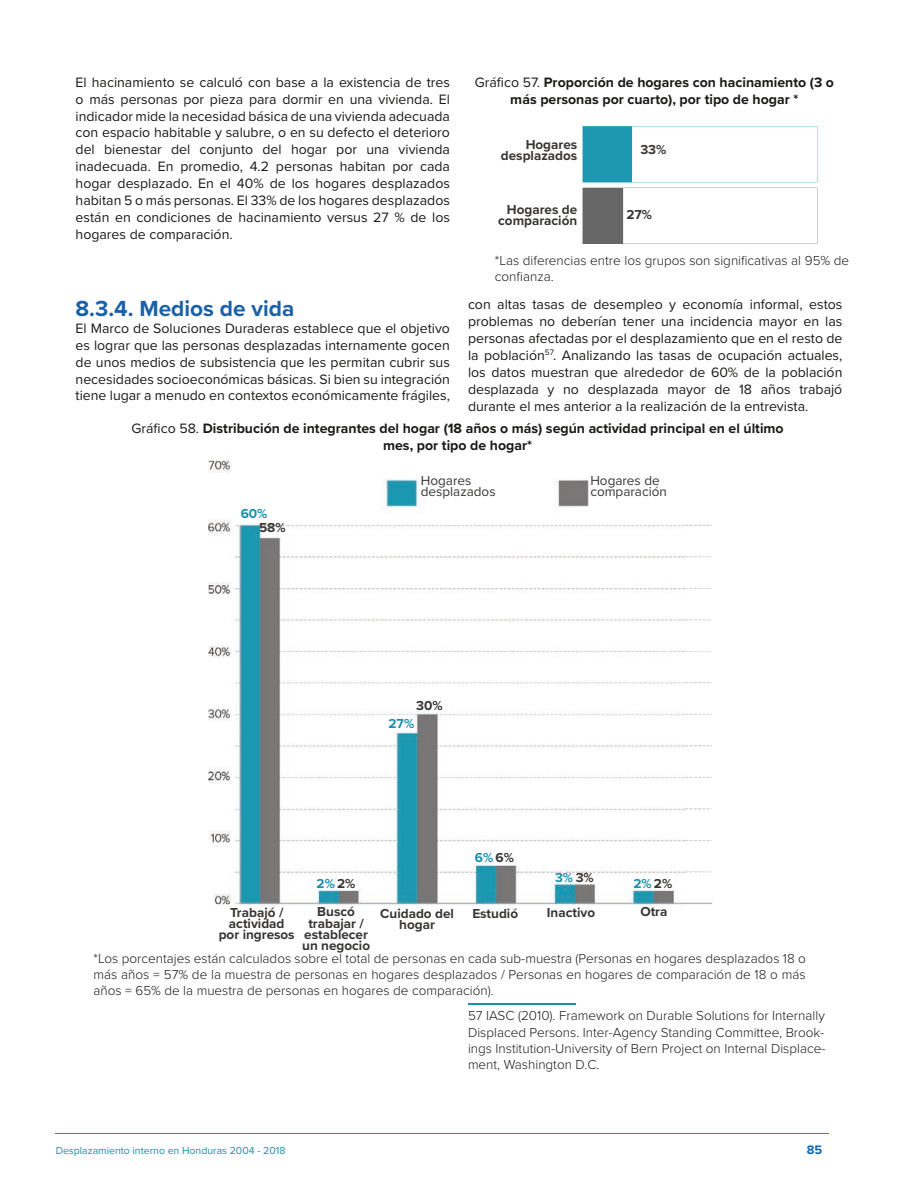
<style>
.page{position:relative;width:918px;height:1188px;background:#fff}
.page>*{position:absolute;margin:0;border:0;box-sizing:border-box;transform-origin:0 0}
.t1{font:700 22.65px "Proxima Nova";color:#1a62a8}
.t2{font:14.1px/17px "Proxima Nova";color:#1a1a18;text-align:justify}
.t3{font:700 14.1px/17px "Proxima Nova";color:#1a1a18;text-align:center}
.t4{font:300 13.5px/16.2px "Proxima Nova";color:#1a1a18;text-align:justify}
.t5{font:700 13.5px/11.2px "Proxima Nova";color:#383634;text-align:center}
.t6{font:13.5px/11.2px "Proxima Nova";color:#383634}
.t7{font:700 13.5px "Proxima Nova";color:#1890ae}
.t8{font:700 13.5px "Proxima Nova";color:#393634}
.t9{font:700 12.75px "Proxima Nova";color:#116ab5}
.t10{font:10.5px "Proxima Nova";color:#1890ae}
.s1{font-weight:400}
.s2{color:#383634}
</style>
<div class="page">
<hr style="left:56px;top:1133px;width:773px;height:1px;background:#1890ae">
<hr style="left:468px;top:1003px;width:108px;height:2px;background:#1890ae">
<img style="left:208px;top:460px;width:505px;height:445px">
<img style="left:582px;top:126px;width:236px;height:118px">
<p class="t2" style="left:76px;top:75px;width:376px">El hacinamiento se calculó con base a la existencia de tres o más personas por pieza para dormir en una vivienda. El indicador mide la necesidad básica de una vivienda adecuada con espacio habitable y salubre, o en su defecto el deterioro del bienestar del conjunto del hogar por una vivienda inadecuada. En promedio, 4.2 personas habitan por cada hogar desplazado. En el 40% de los hogares desplazados habitan 5 o más personas. El 33% de los hogares desplazados están en condiciones de hacinamiento versus 27 % de los hogares de comparación.</p>
<h1 class="t1" style="left:76px;top:300px;width:220px">8.3.4. Medios de vida</h1>
<p class="t2" style="left:76px;top:321px;width:376px">El Marco de Soluciones Duraderas establece que el objetivo es lograr que las personas desplazadas internamente gocen de unos medios de subsistencia que les permitan cubrir sus necesidades socioeconómicas básicas. Si bien su integración tiene lugar a menudo en contextos económicamente frágiles,</p>
<p class="t3" style="left:475px;top:74px;width:361px"><span class="s1">Gráfico 57.</span> Proporción de hogares con hacinamiento (3 o más personas por cuarto), por tipo de hogar *</p>
<p class="t5" style="left:501px;top:140px;width:78px;text-align:right">Hogares desplazados</p>
<p class="t5" style="left:498px;top:205px;width:81px;text-align:right">Hogares de comparación</p>
<p class="t8" style="left:640px;top:144px;width:28px">33%</p>
<p class="t8" style="left:627px;top:209px;width:27px">27%</p>
<p class="t4" style="left:495px;top:253px;width:356px">*Las diferencias entre los grupos son significativas al 95% de confianza.</p>
<p class="t2" style="left:468px;top:297px;width:376px">con altas tasas de desempleo y economía informal, estos problemas no deberían tener una incidencia mayor en las personas afectadas por el desplazamiento que en el resto de la población<sup>57</sup>. Analizando las tasas de ocupación actuales, los datos muestran que alrededor de 60% de la población desplazada y no desplazada mayor de 18 años trabajó durante el mes anterior a la realización de la entrevista.</p>
<p class="t3" style="left:131px;top:421px;width:654px"><span class="s1">Gráfico 58.</span> Distribución de integrantes del hogar (18 años o más) según actividad principal en el último mes, por tipo de hogar*</p>
<p class="t7" style="left:241px;top:508px;width:28px">60%</p>
<p class="t5" style="left:259px;top:522px;width:28px">58%</p>
<p class="t6" style="left:421px;top:476px;width:76px">Hogares desplazados</p>
<p class="t6" style="left:590px;top:476px;width:78px">Hogares de comparación</p>
<p class="t5" style="left:416px;top:700px;width:28px">30%</p>
<p class="t7" style="left:389px;top:719px;width:27px">27%</p>
<p class="t7" style="left:317px;top:878px;width:40px">2% <span class="s2">2%</span></p>
<p class="t7" style="left:475px;top:853px;width:41px">6% <span class="s2">6%</span></p>
<p class="t7" style="left:555px;top:872px;width:40px">3% <span class="s2">3%</span></p>
<p class="t7" style="left:633px;top:879px;width:40px">2% <span class="s2">2%</span></p>
<p class="t5" style="left:219px;top:907px;width:78px">Trabajó / actividad por ingresos</p>
<p class="t5" style="left:302px;top:907px;width:69px">Buscó trabajar / establecer un negocio</p>
<p class="t5" style="left:380px;top:909px;width:75px">Cuidado del hogar</p>
<p class="t5" style="left:472px;top:909px;width:47px">Estudió</p>
<p class="t5" style="left:547px;top:907px;width:50px">Inactivo</p>
<p class="t5" style="left:640px;top:907px;width:29px">Otra</p>
<p class="t4" style="left:94px;top:951px;width:714px">*Los porcentajes están calculados sobre el total de personas en cada sub-muestra (Personas en hogares desplazados 18 o más años = 57% de la muestra de personas en hogares desplazados / Personas en hogares de comparación de 18 o más años = 65% de la muestra de personas en hogares de comparación).</p>
<p class="t4" style="left:468px;top:1009px;width:359px">57 IASC (2010). Framework on Durable Solutions for Internally Displaced Persons. Inter-Agency Standing Committee, Brook&shy;ings Institution-University of Bern Project on Internal Displace&shy;ment, Washington D.C.</p>
<p class="t10" style="left:56px;top:1147px;width:231px">Desplazamiento interno en Honduras 2004 - 2018</p>
<p class="t9" style="left:807px;top:1145px;width:17px">85</p>
</div>
